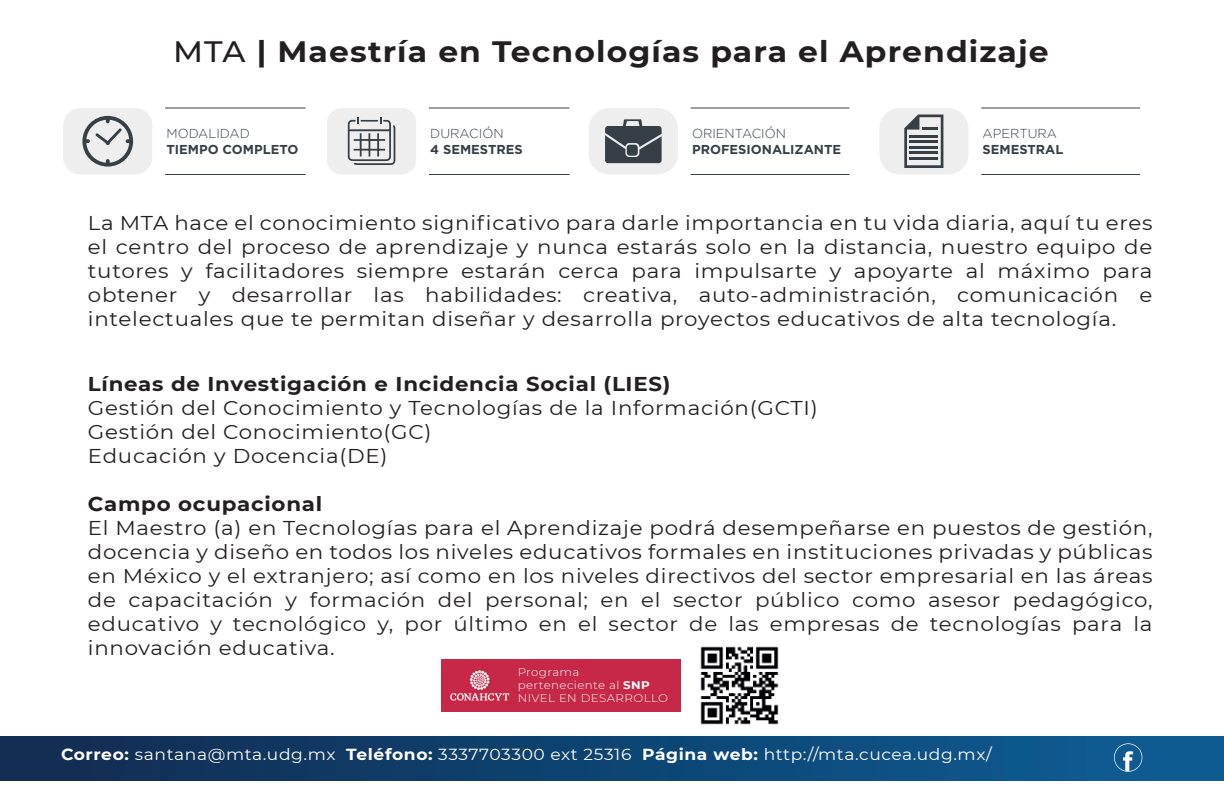
<style>
.page{position:relative;width:1224px;height:792px;background:#fff}
.page>*{position:absolute;margin:0;border:0;box-sizing:border-box;transform-origin:0 0}
.t1{font:700 29.4px "Montserrat";letter-spacing:.035em;color:#231f20;scale:1.07 1}
.t2{font:20px/24px "Montserrat";letter-spacing:.035em;color:#231f20;text-align:justify;scale:1.07 1}
.t3{font:700 20px "Montserrat";letter-spacing:.035em;color:#231f20;scale:1.07 1}
.t4{font:16px "Montserrat";letter-spacing:.035em;color:#fff;scale:1.07 1}
.t5{font:700 13px "Gotham";color:#363f46}
.t6{font:300 13px "Gotham";color:#363f46}
.t7{font:300 11px/13.2px "Montserrat";letter-spacing:.035em;color:#fff;scale:1.07 1}
.s1{font-weight:500}
.s2{font-weight:700}
</style>
<div class="page">
<div style="left:63px;top:108px;width:89px;height:66px;background:#edeeed;border-radius:17px"></div>
<svg style="left:82px;top:116px;width:51px;height:51px"></svg>
<hr style="left:165px;top:174px;width:141px;height:1px;background:#363f46">
<hr style="left:165px;top:108px;width:141px;height:1px;background:#363f46">
<div style="left:327px;top:108px;width:89px;height:66px;background:#edeeed;border-radius:14px"></div>
<hr style="left:429px;top:174px;width:140px;height:1px;background:#363f46">
<hr style="left:429px;top:108px;width:140px;height:1px;background:#363f46">
<svg style="left:348px;top:117px;width:47px;height:48px"></svg>
<div style="left:589px;top:108px;width:89px;height:66px;background:#edeeed;border-radius:20px"></div>
<hr style="left:691px;top:174px;width:158px;height:1px;background:#363f46">
<hr style="left:691px;top:108px;width:158px;height:1px;background:#363f46">
<svg style="left:605px;top:119px;width:57px;height:44px"></svg>
<div style="left:879px;top:108px;width:89px;height:66px;background:#edeeed;border-radius:20px"></div>
<hr style="left:981px;top:174px;width:159px;height:1px;background:#363f46">
<hr style="left:981px;top:108px;width:159px;height:1px;background:#363f46">
<div style="left:0;top:736px;width:1224px;height:44px;background:linear-gradient(to right,#112b51,#0d5e95)"></div>
<svg style="left:1114px;top:743px;width:28px;height:29px"></svg>
<svg style="left:904px;top:115px;width:39px;height:53px"></svg>
<hr style="left:923px;top:127px;width:15px;height:3px;background:#363f46">
<hr style="left:910px;top:135px;width:28px;height:2px;background:#363f46">
<hr style="left:910px;top:140px;width:28px;height:3px;background:#363f46">
<hr style="left:910px;top:146px;width:28px;height:3px;background:#363f46">
<hr style="left:910px;top:151px;width:28px;height:3px;background:#363f46">
<hr style="left:910px;top:157px;width:28px;height:3px;background:#363f46">
<div style="left:441px;top:659px;width:239px;height:53px;background:#c72848"></div>
<svg style="left:450px;top:670px;width:59px;height:31px"></svg>
<img style="left:700px;top:646px;width:79px;height:79px">
<h1 class="t1" style="left:173px;top:30px;width:820px"><span class="s1">MTA</span> | Maestría en Tecnologías para el Aprendizaje</h1>
<p class="t6" style="left:166px;top:126px;width:85px">MODALIDAD</p>
<p class="t5" style="left:166px;top:141px;width:133px">TIEMPO COMPLETO</p>
<p class="t6" style="left:430px;top:126px;width:75px">DURACIÓN</p>
<p class="t5" style="left:430px;top:141px;width:94px">4 SEMESTRES</p>
<p class="t6" style="left:692px;top:126px;width:95px">ORIENTACIÓN</p>
<p class="t5" style="left:692px;top:141px;width:151px">PROFESIONALIZANTE</p>
<p class="t6" style="left:983px;top:126px;width:76px">APERTURA</p>
<p class="t5" style="left:983px;top:141px;width:82px">SEMESTRAL</p>
<p class="t2" style="left:88px;top:210px;width:997px">La MTA hace el conocimiento significativo para darle importancia en tu vida diaria, aquí tu eres el centro del proceso de aprendizaje y nunca estarás solo en la distancia, nuestro equipo de tutores y facilitadores siempre estarán cerca para impulsarte y apoyarte al máximo para obtener y desarrollar las habilidades: creativa, auto-administración, comunicación e intelectuales que te permitan diseñar y desarrolla proyectos educativos de alta tecnología.</p>
<p class="t3" style="left:88px;top:370px;width:546px">Líneas de Investigación e Incidencia Social (LIES)</p>
<p class="t2" style="left:88px;top:396px;width:684px;text-align:left">Gestión del Conocimiento y Tecnologías de la Información(GCTI)<br>Gestión del Conocimiento(GC)<br>Educación y Docencia(DE)</p>
<p class="t3" style="left:88px;top:490px;width:221px">Campo ocupacional</p>
<p class="t2" style="left:88px;top:516px;width:997px">El Maestro (a) en Tecnologías para el Aprendizaje podrá desempeñarse en puestos de gestión, docencia y diseño en todos los niveles educativos formales en instituciones privadas y públicas en México y el extranjero; así como en los niveles directivos del sector empresarial en las áreas de capacitación y formación del personal; en el sector público como asesor pedagógico, educativo y tecnológico y, por último en el sector de las empresas de tecnologías para la innovación educativa.</p>
<p class="t7" style="left:518px;top:665px;width:142px">Programa perteneciente al <span class="s2">SNP<br></span>NIVEL EN DESARROLLO</p>
<p class="t4" style="left:61px;top:744px;width:872px"><span class="s2">Correo:</span> santana@mta.udg.mx <span class="s2">Teléfono:</span> 3337703300 ext 25316 <span class="s2">Página web:</span> http://mta.cucea.udg.mx/</p>
</div>
